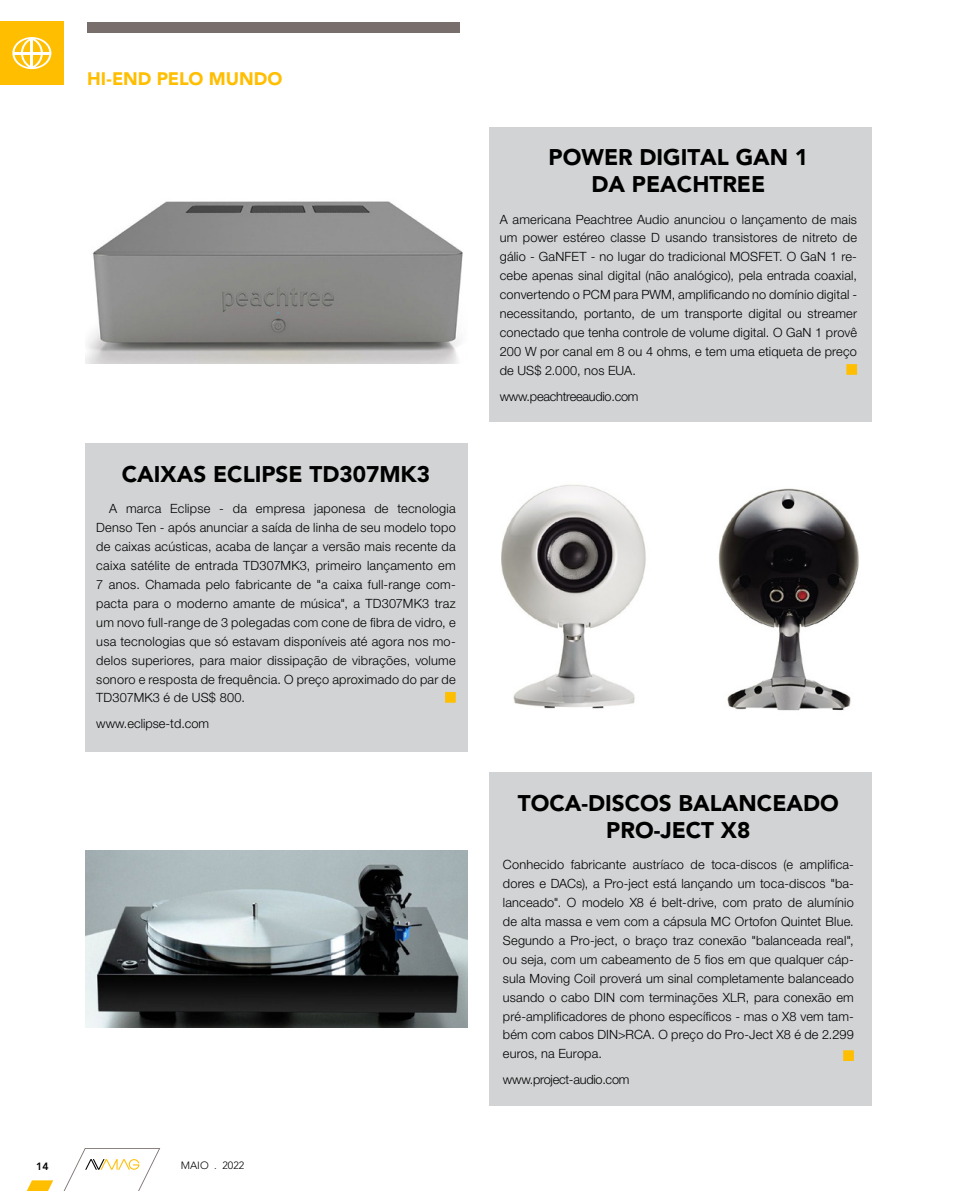
<style>
.page{position:relative;width:957px;height:1191px;background:#fff}
.page>*{position:absolute;margin:0;border:0;box-sizing:border-box;transform-origin:0 0}
.t1{font:900 22.5px/27px "Avenir LT Std";color:#000;text-align:center}
.t2{font:900 18px "Avenir LT Std";letter-spacing:-.005em;color:#ffbe00}
.t3{font:300 12.75px/18.9px "Helvetica Neue LT Std";letter-spacing:.01em;color:#000;text-align:justify}
.t4{font:300 12.75px "Helvetica Neue LT Std";letter-spacing:-.02em;color:#000}
.t5{font:300 10.5px "Avenir LT Std";color:#000}
.t6{font:800 10.5px "Avenir LT Std";color:#000}
</style>
<div class="page">
<svg style="left:26px;top:1148px;width:134px;height:43px"></svg>
<div style="left:87px;top:23px;width:372px;height:10px;background:#786e6c"></div>
<div style="left:0;top:21px;width:64px;height:64px;background:#ffbe00"></div>
<svg style="left:12px;top:37px;width:39px;height:32px"></svg>
<svg style="left:14px;top:39px;width:35px;height:28px"></svg>
<svg style="left:21px;top:38px;width:22px;height:30px"></svg>
<hr style="left:31px;top:38px;width:2px;height:30px;background:#fff">
<hr style="left:13px;top:52px;width:37px;height:2px;background:#fff">
<div style="left:489px;top:772px;width:383px;height:334px;background:#d1d3d4"></div>
<div style="left:843px;top:1050px;width:11px;height:11px;background:#ffbe00;border:2px solid #ffbe00"></div>
<div style="left:85px;top:443px;width:383px;height:308px;background:#d1d3d4"></div>
<div style="left:445px;top:692px;width:11px;height:10px;background:#ffbe00;border:2px solid #ffbe00"></div>
<div style="left:489px;top:128px;width:383px;height:294px;background:#d1d3d4"></div>
<div style="left:846px;top:364px;width:11px;height:11px;background:#ffbe00;border:2px solid #ffbe00"></div>
<img style="left:501px;top:484px;width:358px;height:227px">
<img style="left:85px;top:201px;width:378px;height:162px">
<img style="left:85px;top:850px;width:383px;height:177px">
<h2 class="t2" style="left:87px;top:68px;width:197px">HI-END PELO MUNDO</h2>
<h1 class="t1" style="left:122px;top:460px;width:310px">CAIXAS ECLIPSE TD307MK3</h1>
<p class="t3" style="left:96px;top:499px;width:361px;text-indent:13px">A marca Eclipse - da empresa japonesa de tecnologia Denso Ten - após anunciar a saída de linha de seu modelo topo de caixas acústicas, acaba de lançar a versão mais recente da caixa satélite de entrada TD307MK3, primeiro lançamento em 7 anos. Chamada pelo fabricante de "a caixa full-range com&shy;pacta para o moderno amante de música", a TD307MK3 traz um novo full-range de 3 polegadas com cone de fibra de vidro, e usa tecnologias que só estavam disponíveis até agora nos mo&shy;delos superiores, para maior dissipação de vibrações, volume sonoro e resposta de frequência. O preço aproximado do par de TD307MK3 é de US$ 800.</p>
<p class="t3" style="left:96px;top:713px;width:114px">www.eclipse-td.com</p>
<p class="t6" style="left:36px;top:1160px;width:14px">14</p>
<p class="t5" style="left:181px;top:1159px;width:65px">MAIO . 2022</p>
<h1 class="t1" style="left:548px;top:143px;width:261px">POWER DIGITAL GAN 1<br>DA PEACHTREE</h1>
<p class="t3" style="left:500px;top:209px;width:359px">A americana Peachtree Audio anunciou o lançamento de mais um power estéreo classe D usando transistores de nitreto de gálio - GaNFET - no lugar do tradicional MOSFET. O GaN 1 re&shy;cebe apenas sinal digital (não analógico), pela entrada coaxial, convertendo o PCM para PWM, amplificando no domínio digital - necessitando, portanto, de um transporte digital ou streamer conectado que tenha controle de volume digital. O GaN 1 provê 200 W por canal em 8 ou 4 ohms, e tem uma etiqueta de preço de US$ 2.000, nos EUA.</p>
<p class="t4" style="left:500px;top:388px;width:140px">www.peachtreeaudio.com</p>
<h1 class="t1" style="left:518px;top:789px;width:323px">TOCA-DISCOS BALANCEADO<br>PRO-JECT X8</h1>
<p class="t3" style="left:503px;top:855px;width:352px">Conhecido fabricante austríaco de toca-discos (e amplifica&shy;dores e DACs), a Pro-ject está lançando um toca-discos "ba&shy;lanceado". O modelo X8 é belt-drive, com prato de alumínio de alta massa e vem com a cápsula MC Ortofon Quintet Blue.<br>Segundo a Pro-ject, o braço traz conexão "balanceada real", ou seja, com um cabeamento de 5 fios em que qualquer cáp&shy;sula Moving Coil proverá um sinal completamente balanceado usando o cabo DIN com terminações XLR, para conexão em pré-amplificadores de phono específicos - mas o X8 vem tam&shy;bém com cabos DIN&gt;RCA. O preço do Pro-Ject X8 é de 2.299 euros, na Europa.</p>
<p class="t4" style="left:503px;top:1071px;width:128px">www.project-audio.com</p>
</div>
